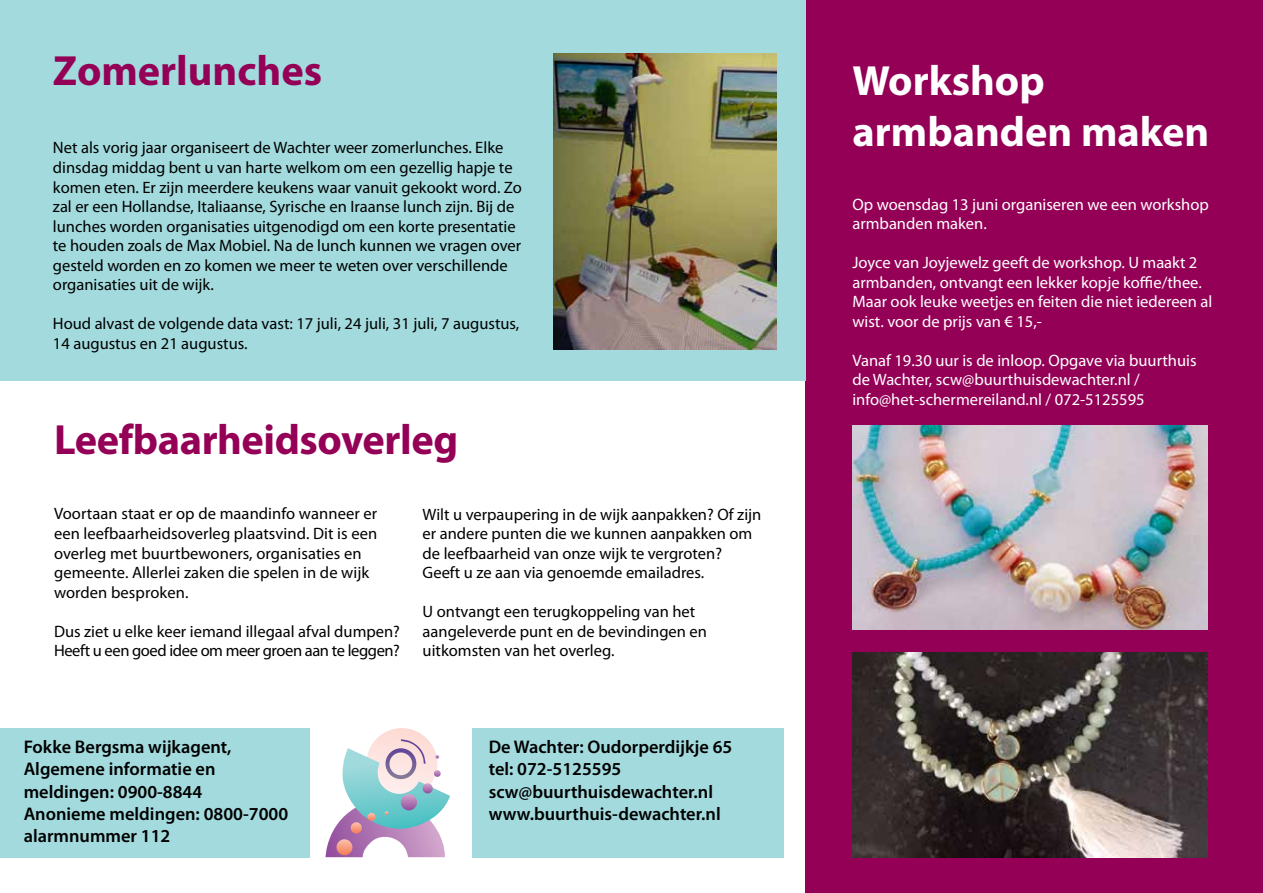
<style>
.page{position:relative;width:1263px;height:893px;background:#fff}
.page>*{position:absolute;margin:0;border:0;box-sizing:border-box;transform-origin:0 0}
.t1{font:700 42.45px "Myriad Pro";letter-spacing:-.01em;color:#950057}
.t2{font:700 42.45px/50.8px "Myriad Pro";color:#fff}
.t3{font:600 18.3px/22.4px "Myriad Pro";color:#000}
.t4{font:16.5px/19.5px "Myriad Pro";color:#000}
.t5{font:16.5px/19.5px "Myriad Pro";color:#fff}
</style>
<div class="page">
<div style="left:806px;top:0;width:457px;height:893px;background:#950057"></div>
<div style="left:472px;top:728px;width:312px;height:129px;background:#a2dadd"></div>
<div style="left:0;top:728px;width:309px;height:129px;background:#a2dadd"></div>
<div style="left:0;top:0;width:806px;height:380px;background:#a2dadd"></div>
<div style="left:366px;top:728px;width:71px;height:71px;background:#fddcd5;border-radius:36px"></div>
<svg style="left:326px;top:738px;width:124px;height:119px"></svg>
<img style="left:852px;top:425px;width:355px;height:204px">
<img style="left:852px;top:653px;width:355px;height:204px">
<img style="left:553px;top:54px;width:223px;height:295px">
<h1 class="t1" style="left:53px;top:43px;width:271px">Zomerlunches</h1>
<p class="t4" style="left:53px;top:138px;width:470px">Net als vorig jaar organiseert de Wachter weer zomerlunches. Elke dinsdag middag bent u van harte welkom om een gezellig hapje te komen eten. Er zijn meerdere keukens waar vanuit gekookt word. Zo zal er een Hollandse, Italiaanse, Syrische en Iraanse lunch zijn. Bij de lunches worden organisaties uitgenodigd om een korte presentatie te houden zoals de Max Mobiel. Na de lunch kunnen we vragen over gesteld worden en zo komen we meer te weten over verschillende organisaties uit de wijk.</p>
<p class="t4" style="left:53px;top:314px;width:468px">Houd alvast de volgende data vast: 17 juli, 24 juli, 31 juli, 7 augustus,<br>14 augustus en 21 augustus.</p>
<h1 class="t1" style="left:54px;top:412px;width:406px">Leefbaarheidsoverleg</h1>
<p class="t4" style="left:54px;top:504px;width:325px">Voortaan staat er op de maandinfo wanneer er een leefbaarheidsoverleg plaatsvind. Dit is een overleg met buurtbewoners, organisaties en gemeente. Allerlei zaken die spelen in de wijk worden besproken.</p>
<p class="t4" style="left:54px;top:621px;width:347px">Dus ziet u elke keer iemand illegaal afval dumpen?<br>Heeft u een goed idee om meer groen aan te leggen?</p>
<p class="t4" style="left:423px;top:504px;width:340px">Wilt u verpaupering in de wijk aanpakken? Of zijn er andere punten die we kunnen aanpakken om de leefbaarheid van onze wijk te vergroten?<br>Geeft u ze aan via genoemde emailadres.</p>
<p class="t4" style="left:423px;top:602px;width:286px">U ontvangt een terugkoppeling van het aangeleverde punt en de bevindingen en uitkomsten van het overleg.</p>
<p class="t3" style="left:24px;top:735px;width:266px">Fokke Bergsma wijkagent,<br>Algemene informatie en meldingen: 0900-8844<br>Anonieme meldingen: 0800-7000 alarmnummer 112</p>
<p class="t3" style="left:489px;top:735px;width:245px">De Wachter: Oudorperdijkje 65 tel: 072-5125595 scw@buurthuisdewachter.nl www.buurthuis-dewachter.nl</p>
<h1 class="t2" style="left:852px;top:54px;width:358px">Workshop armbanden maken</h1>
<p class="t5" style="left:852px;top:194px;width:358px">Op woensdag 13 juni organiseren we een workshop armbanden maken.</p>
<p class="t5" style="left:852px;top:253px;width:361px">Joyce van Joyjewelz geeft de workshop. U maakt 2 armbanden, ontvangt een lekker kopje koffie/thee.<br>Maar ook leuke weetjes en feiten die niet iedereen al wist. voor de prijs van € 15,-</p>
<p class="t5" style="left:852px;top:350px;width:346px">Vanaf 19.30 uur is de inloop. Opgave via buurthuis de Wachter, scw@buurthuisdewachter.nl / info@het-schermereiland.nl / 072-5125595</p>
</div>
